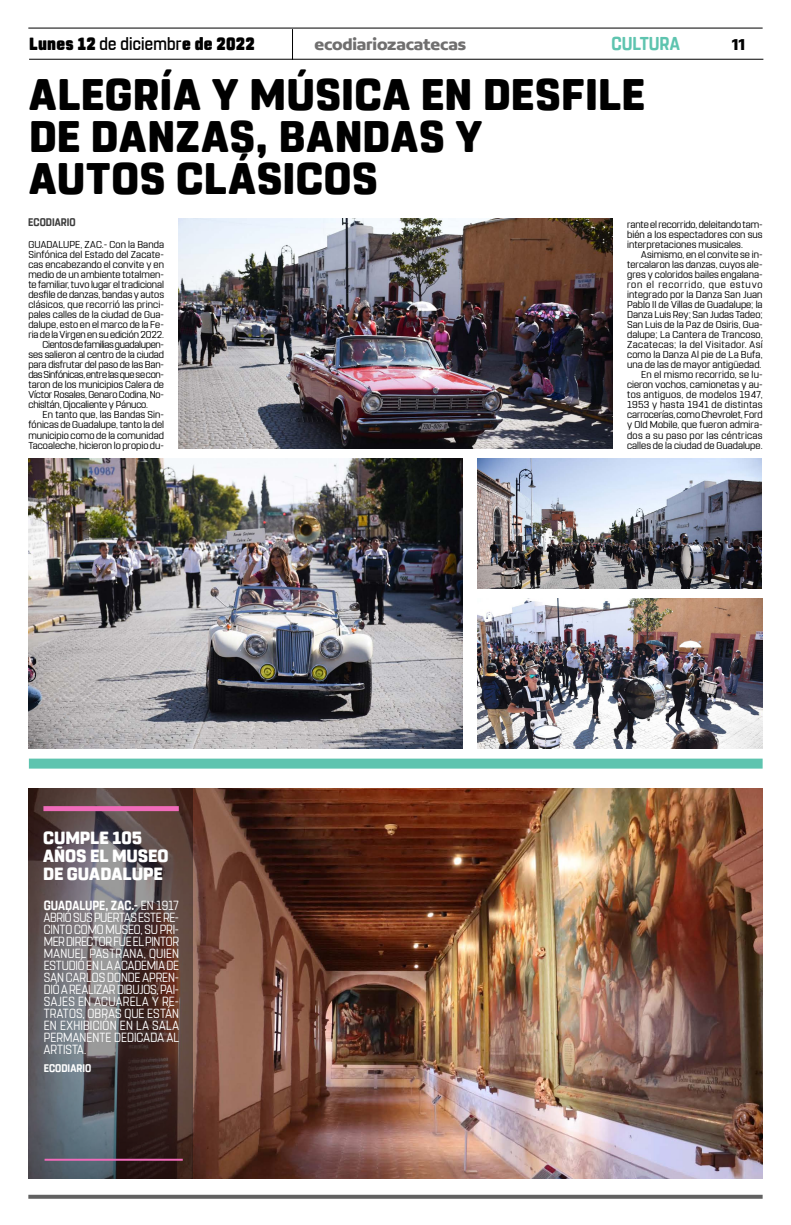
<style>
.page{position:relative;width:791px;height:1225px;background:#fff}
.page>*{position:absolute;margin:0;border:0;box-sizing:border-box;transform-origin:0 0}
.t1{font:800 44px/42px "Rohn Rounded";letter-spacing:.01em;color:#000}
.t2{font:700 18.6px "Rohn Rounded";letter-spacing:-.01em;color:#5ec4af;scale:.91 1}
.t3{font:800 17.6px/18px "Rohn Rounded";letter-spacing:-.005em;color:#fff}
.t4{font:900 17.6px "Rohn Rounded";letter-spacing:.015em;color:#000;scale:.91 1}
.t5{font:700 16.9px "Concord";letter-spacing:-.01em;color:#706f6f}
.t6{font:700 16.9px "Concord";color:#000}
.t7{font:13.2px/12px "Rohn Rounded";letter-spacing:.015em;color:#fff;text-align:justify;scale:.88 1}
.t8{font:700 11px "Rohn Rounded";letter-spacing:.005em;color:#3d3d3d;scale:.91 1}
.t9{font:700 11px "Rohn Rounded";letter-spacing:.005em;color:#fff;scale:.91 1}
.t10{font:10px/10px "Rohn Rounded";letter-spacing:.005em;color:#000;text-align:justify}
.t11{font:10px "Rohn Rounded";letter-spacing:-.015em;color:#000}
.t12{font:10px "Rohn Rounded";letter-spacing:-.035em;color:#000}
.t13{font:10px "Rohn Rounded";letter-spacing:-.03em;color:#000}
.s1{font-weight:500}
.s2{font-weight:700}
</style>
<div class="page">
<hr style="left:28px;top:28px;width:735px;height:1px;background:#000">
<hr style="left:29px;top:59px;width:734px;height:1px;background:#000">
<hr style="left:292px;top:29px;width:1px;height:31px;background:#000">
<svg style="left:28px;top:1194px;width:735px;height:4px;background:#7f7f7f"></svg>
<img style="left:193px;top:788px;width:570px;height:390px">
<svg style="left:28px;top:788px;width:165px;height:390px;background:#5a5051"></svg>
<div style="left:43px;top:806px;width:136px;height:5px;background:#f06bba"></div>
<hr style="left:45px;top:1158px;width:138px;height:2px;background:#f06bba">
<div style="left:29px;top:758px;width:734px;height:10px;background:#5ec4af"></div>
<img style="left:29px;top:458px;width:434px;height:290px">
<img style="left:477px;top:458px;width:285px;height:130px">
<img style="left:477px;top:598px;width:286px;height:150px">
<img style="left:178px;top:218px;width:435px;height:230px">
<h3 class="t4" style="left:29px;top:34px;width:250px">Lunes 12 <span class="s1">de diciembr</span>e de 2022</h3>
<h3 class="t5" style="left:314px;top:34px;width:153px">ecodiariozacatecas</h3>
<h2 class="t2" style="left:611px;top:33px;width:77px">CULTURA</h2>
<h3 class="t6" style="left:732px;top:34px;width:15px">11</h3>
<h1 class="t1" style="left:29px;top:74px;width:617px">ALEGRÍA Y MÚSICA EN DESFILE<br>DE DANZAS, BANDAS Y<br>AUTOS CLÁSICOS</h1>
<p class="t8" style="left:28px;top:216px;width:54px">ECODIARIO</p>
<p class="t10" style="left:627px;top:220px;width:137px">rante el recorrido, deleitando tam&shy;bién a los espectadores con sus interpretaciones musicales.</p>
<p class="t10" style="left:627px;top:250px;width:137px;text-align:right">Asimismo, en el convite se in&shy;tercalaron las danzas, cuyos ale&shy;gres y coloridos bailes engalana&shy;ron el recorrido, que estuvo integrado por la Danza San Juan<br>Pablo II de Villas de Guadalupe; la<br>Danza Luis Rey; San Judas Tadeo;<br>San Luis de la Paz de Osiris, Gua&shy;dalupe; La Cantera de Trancoso,<br>Zacatecas; la del Visitador. Así como la Danza Al pie de La Bufa, una de las de mayor antigüedad.<br>En el mismo recorrido, se lu&shy;cieron vochos, camionetas y au&shy;tos antiguos, de modelos 1947,<br>1953 y hasta 1941 de distintas carrocerías, como Chevrolet, Ford y Old Mobile, que fueron admira&shy;dos a su paso por las céntricas calles de la ciudad de Guadalupe.</p>
<p class="t10" style="left:28px;top:240px;width:137px">GUADALUPE, ZAC.- Con la Banda</p>
<p class="t10" style="left:28px;top:250px;width:137px">Sinfónica del Estado del Zacate-</p>
<p class="t10" style="left:28px;top:260px;width:137px">cas encabezando el convite y en</p>
<p class="t10" style="left:28px;top:270px;width:137px">medio de un ambiente totalmen-</p>
<p class="t10" style="left:28px;top:280px;width:137px">te familiar, tuvo lugar el tradicional</p>
<p class="t10" style="left:28px;top:290px;width:137px">desfile de danzas, bandas y autos</p>
<p class="t10" style="left:28px;top:300px;width:137px">clásicos, que recorrió las princi-</p>
<p class="t10" style="left:28px;top:310px;width:137px">pales calles de la ciudad de Gua-</p>
<p class="t10" style="left:28px;top:320px;width:137px">dalupe, esto en el marco de la Fe-</p>
<p class="t10" style="left:28px;top:330px;width:137px">ria de la Virgen en su edición 2022.</p>
<p class="t13" style="left:43px;top:339px;width:123px">Cientos de familias guadalupen-</p>
<p class="t10" style="left:28px;top:350px;width:137px">ses salieron al centro de la ciudad</p>
<p class="t11" style="left:28px;top:359px;width:137px">para disfrutar del paso de las Ban-</p>
<p class="t12" style="left:28px;top:369px;width:137px">das Sinfónicas, entre las que se con-</p>
<p class="t10" style="left:28px;top:380px;width:137px">taron de los municipios Calera de</p>
<p class="t11" style="left:28px;top:389px;width:137px">Víctor Rosales, Genaro Codina, No-</p>
<p class="t11" style="left:28px;top:399px;width:121px">chisltán, Ojocaliente y Pánuco.</p>
<p class="t10" style="left:43px;top:410px;width:123px">En tanto que, las Bandas Sin-</p>
<p class="t10" style="left:28px;top:420px;width:137px">fónicas de Guadalupe, tanto la del</p>
<p class="t10" style="left:28px;top:430px;width:137px">municipio como de la comunidad</p>
<p class="t10" style="left:28px;top:440px;width:137px">Tacoaleche, hicieron lo propio du-</p>
<h3 class="t3" style="left:43px;top:828px;width:127px">CUMPLE 105<br>AÑOS EL MUSEO<br>DE GUADALUPE</h3>
<p class="t7" style="left:44px;top:900px;width:155px"><span class="s2">GUADALUPE, ZAC.-</span> EN 1917<br>ABRIÓ SUS PUERTAS ESTE RE-CINTO COMO MUSEO, SU PRI-MER DIRECTOR FUE EL PINTOR MANUEL PASTRANA, QUIEN ESTUDIÓ EN LA ACADEMIA DE SAN CARLOS DONDE APREN-DIÓ A REALIZAR DIBUJOS, PAI-SAJES EN ACUARELA Y RE-TRATOS, OBRAS QUE ESTÁN EN EXHIBICIÓN EN LA SALA PERMANENTE DEDICADA AL ARTISTA.</p>
<p class="t9" style="left:44px;top:1062px;width:54px">ECODIARIO</p>
</div>
